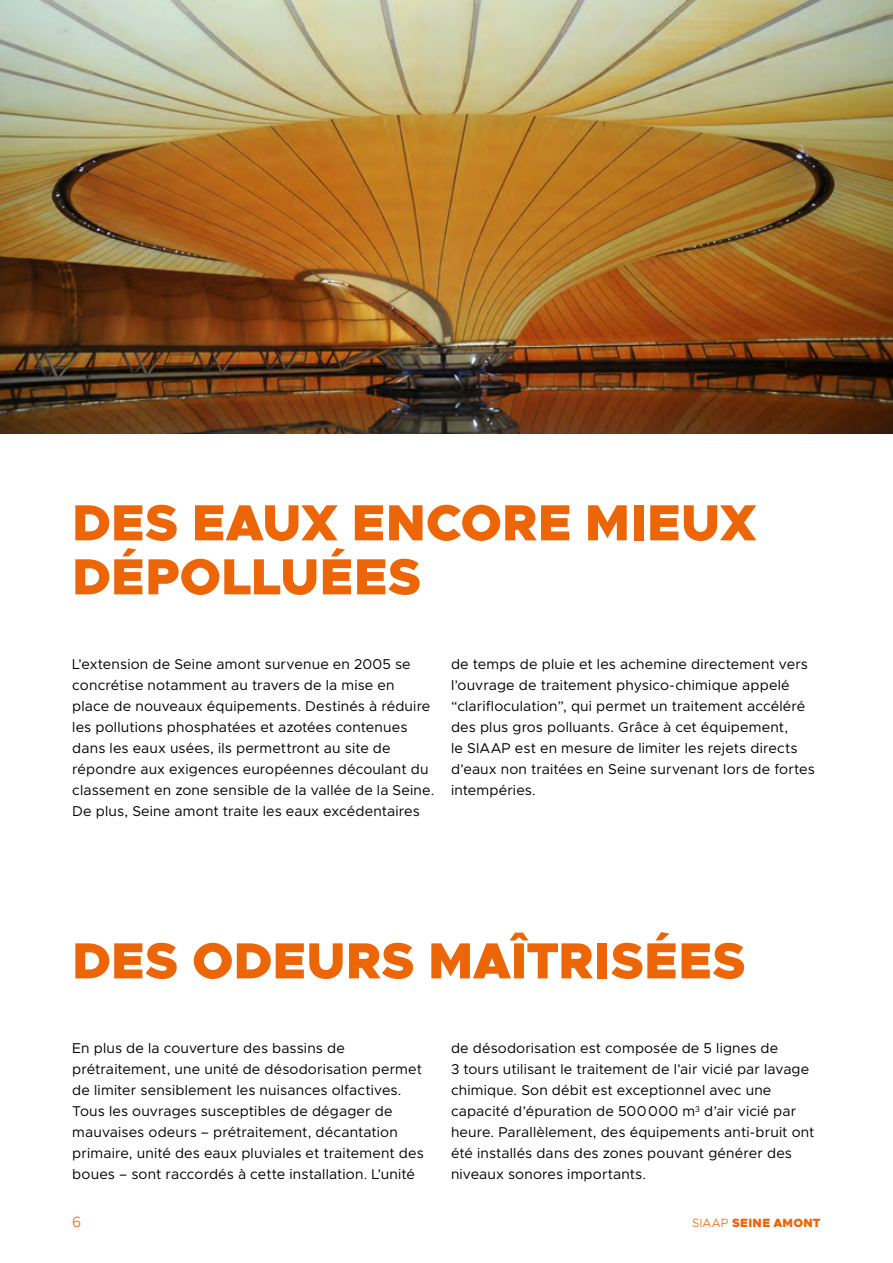
<style>
.page{position:relative;width:893px;height:1263px;background:#fff}
.page>*{position:absolute;margin:0;border:0;box-sizing:border-box;transform-origin:0 0}
.t1{font:900 51px/54px "Metropolis";letter-spacing:.005em;color:#ec6608}
.t2{font:300 15px "Metropolis";color:#ec6608}
.t3{font:14.25px/21px "Metropolis";letter-spacing:.01em;color:#000}
.t4{font:900 12px "Metropolis";letter-spacing:.025em;color:#ec6608}
.s1{font-weight:300}
</style>
<div class="page">
<img style="left:0;top:0;width:893px;height:434px">
<h1 class="t1" style="left:72px;top:496px;width:686px">DES EAUX ENCORE MIEUX<br>DÉPOLLUÉES</h1>
<p class="t3" style="left:72px;top:654px;width:364px">L’extension de Seine amont survenue en 2005 se concrétise notamment au travers de la mise en place de nouveaux équipements. Destinés à réduire les pollutions phosphatées et azotées contenues dans les eaux usées, ils permettront au site de répondre aux exigences européennes découlant du classement en zone sensible de la vallée de la Seine.<br>De plus, Seine amont traite les eaux excédentaires</p>
<p class="t3" style="left:451px;top:654px;width:365px">de temps de pluie et les achemine directement vers l’ouvrage de traitement physico-chimique appelé “clarifloculation”, qui permet un traitement accéléré des plus gros polluants. Grâce à cet équipement,<br>le SIAAP est en mesure de limiter les rejets directs d’eaux non traitées en Seine survenant lors de fortes intempéries.</p>
<h1 class="t1" style="left:72px;top:934px;width:675px">DES ODEURS MAÎTRISÉES</h1>
<p class="t3" style="left:72px;top:1038px;width:353px">En plus de la couverture des bassins de prétraitement, une unité de désodorisation permet de limiter sensiblement les nuisances olfactives.<br>Tous les ouvrages susceptibles de dégager de mauvaises odeurs – prétraitement, décantation primaire, unité des eaux pluviales et traitement des boues – sont raccordés à cette installation. L’unité</p>
<p class="t3" style="left:451px;top:1038px;width:365px">de désodorisation est composée de 5 lignes de<br>3 tours utilisant le traitement de l’air vicié par lavage chimique. Son débit est exceptionnel avec une capacité d’épuration de 500000 m<sup>3</sup> d’air vicié par heure. Parallèlement, des équipements anti-bruit ont été installés dans des zones pouvant générer des niveaux sonores importants.</p>
<p class="t2" style="left:72px;top:1212px;width:11px">6</p>
<p class="t4" style="left:692px;top:1215px;width:130px"><span class="s1">SIAAP</span> SEINE AMONT</p>
</div>
